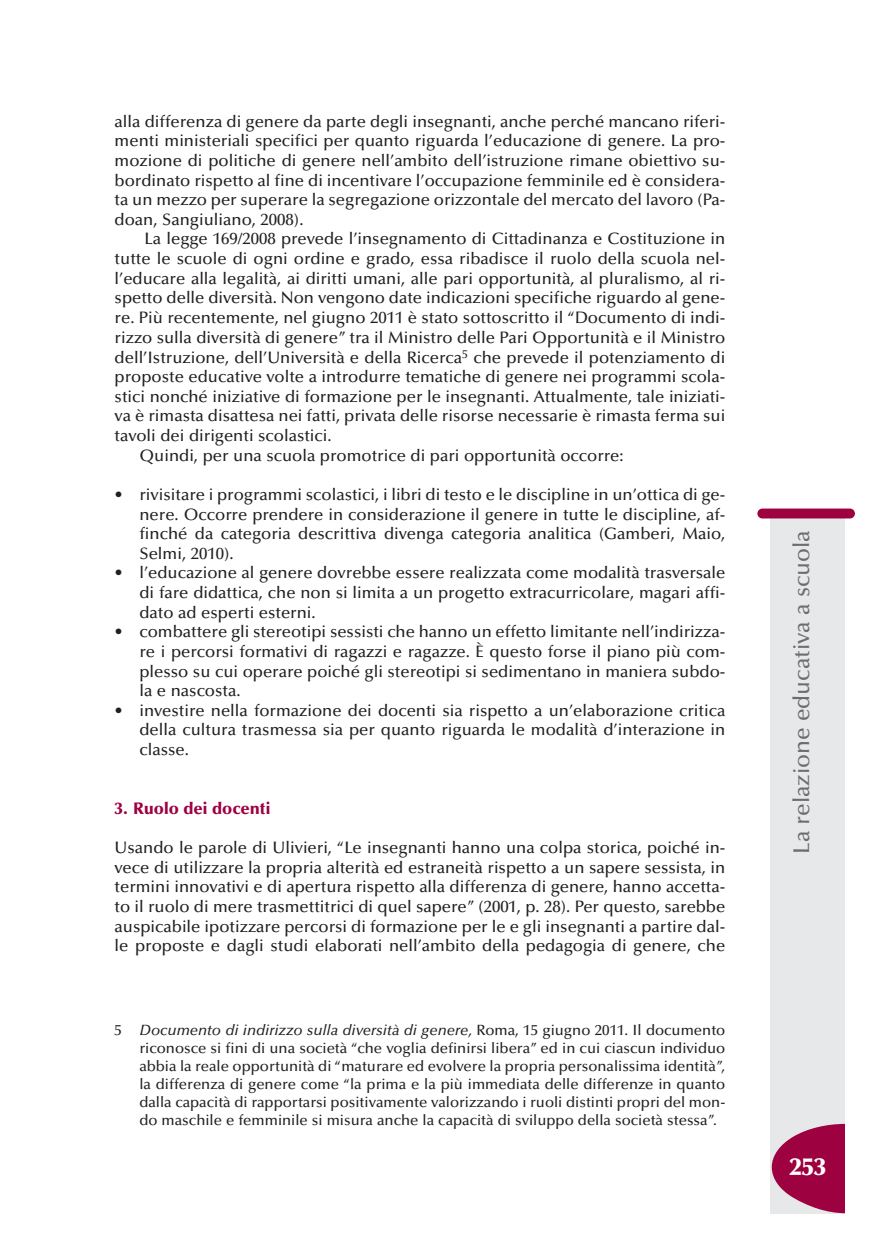
<style>
.page{position:relative;width:869px;height:1241px;background:#fff}
.page>*{position:absolute;margin:0;border:0;box-sizing:border-box;transform-origin:0 0}
.t1{font:900 24.5px "Optima";color:#fff}
.t2{font:500 22.75px "Optima";color:#6c6d70}
.t3{font:500 16.62px/19.6px "Optima";color:#231f20;text-align:justify}
.t4{font:900 16.62px "Optima";color:#9d0140}
.t5{font:500 14.88px/17.8px "Optima";color:#231f20;text-align:justify}
.s1{font-style:italic}
</style>
<div class="page">
<div style="left:770px;top:516px;width:74px;height:697px;background:#e7e8e9"></div>
<div style="left:757px;top:508px;width:97px;height:10px;background:#9d0140;border-radius:5px"></div>
<svg style="left:771px;top:1123px;width:73px;height:89px"></svg>
<p class="t3" style="left:115px;top:113px;width:612px">alla differenza di genere da parte degli insegnanti, anche perché mancano riferi&shy;menti ministeriali specifici per quanto riguarda l’educazione di genere. La pro&shy;mozione di politiche di genere nell’ambito dell’istruzione rimane obiettivo su&shy;bordinato rispetto al fine di incentivare l’occupazione femminile ed è considera&shy;ta un mezzo per superare la segregazione orizzontale del mercato del lavoro (Pa&shy;doan, Sangiuliano, 2008).</p>
<p class="t3" style="left:144px;top:231px;width:582px">La legge 169/2008 prevede l’insegnamento di Cittadinanza e Costituzione in</p>
<p class="t3" style="left:115px;top:250px;width:612px">tutte le scuole di ogni ordine e grado, essa ribadisce il ruolo della scuola nel-</p>
<p class="t3" style="left:115px;top:270px;width:612px">l’educare alla legalità, ai diritti umani, alle pari opportunità, al pluralismo, al ri-</p>
<p class="t3" style="left:115px;top:289px;width:612px">spetto delle diversità. Non vengono date indicazioni specifiche riguardo al gene-</p>
<p class="t3" style="left:115px;top:309px;width:612px">re. Più recentemente, nel giugno 2011 è stato sottoscritto il “Documento di indi-</p>
<p class="t3" style="left:115px;top:329px;width:612px">rizzo sulla diversità di genere” tra il Ministro delle Pari Opportunità e il Ministro</p>
<p class="t3" style="left:115px;top:349px;width:612px">dell’Istruzione, dell’Università e della Ricerca<sup>5</sup> che prevede il potenziamento di</p>
<p class="t3" style="left:115px;top:368px;width:612px">proposte educative volte a introdurre tematiche di genere nei programmi scola-</p>
<p class="t3" style="left:115px;top:388px;width:612px">stici nonché iniziative di formazione per le insegnanti. Attualmente, tale iniziati-</p>
<p class="t3" style="left:115px;top:407px;width:612px">va è rimasta disattesa nei fatti, privata delle risorse necessarie è rimasta ferma sui</p>
<p class="t3" style="left:115px;top:427px;width:218px">tavoli dei dirigenti scolastici.</p>
<p class="t3" style="left:139px;top:447px;width:485px">Quindi, per una scuola promotrice di pari opportunità occorre:</p>
<p class="t3" style="left:139px;top:486px;width:587px;text-indent:-25px">• rivisitare i programmi scolastici, i libri di testo e le discipline in un’ottica di ge&shy;nere. Occorre prendere in considerazione il genere in tutte le discipline, af&shy;finché da categoria descrittiva divenga categoria analitica (Gamberi, Maio, Selmi, 2010).</p>
<p class="t3" style="left:139px;top:564px;width:587px;text-indent:-25px">• l’educazione al genere dovrebbe essere realizzata come modalità trasversale di fare didattica, che non si limita a un progetto extracurricolare, magari affi&shy;dato ad esperti esterni.</p>
<p class="t3" style="left:139px;top:623px;width:587px;text-indent:-25px">• combattere gli stereotipi sessisti che hanno un effetto limitante nell’indirizza&shy;re i percorsi formativi di ragazzi e ragazze. È questo forse il piano più com&shy;plesso su cui operare poiché gli stereotipi si sedimentano in maniera subdo&shy;la e nascosta.</p>
<p class="t3" style="left:139px;top:702px;width:587px;text-indent:-25px">• investire nella formazione dei docenti sia rispetto a un’elaborazione critica della cultura trasmessa sia per quanto riguarda le modalità d’interazione in classe.</p>
<p class="t4" style="left:115px;top:801px;width:157px">3. Ruolo dei docenti</p>
<p class="t3" style="left:114px;top:839px;width:612px">Usando le parole di Ulivieri, “Le insegnanti hanno una colpa storica, poiché in&shy;vece di utilizzare la propria alterità ed estraneità rispetto a un sapere sessista, in termini innovativi e di apertura rispetto alla differenza di genere, hanno accetta&shy;to il ruolo di mere trasmettitrici di quel sapere” (2001, p. 28). Per questo, sarebbe auspicabile ipotizzare percorsi di formazione per le e gli insegnanti a partire dal&shy;le proposte e dagli studi elaborati nell’ambito della pedagogia di genere, che</p>
<p class="t5" style="left:139px;top:1022px;width:587px;text-indent:-25px">5 <span class="s1">Documento di indirizzo sulla diversità di genere,</span> Roma, 15 giugno 2011. Il documento riconosce si fini di una società “che voglia definirsi libera” ed in cui ciascun individuo abbia la reale opportunità di “maturare ed evolvere la propria personalissima identità”, la differenza di genere come “la prima e la più immediata delle differenze in quanto dalla capacità di rapportarsi positivamente valorizzando i ruoli distinti propri del mon&shy;do maschile e femminile si misura anche la capacità di sviluppo della società stessa”.</p>
<h2 class="t2" style="left:792px;top:853px;width:325px;rotate:-90deg">La relazione educativa a scuola</h2>
<h1 class="t1" style="left:789px;top:1156px;width:38px">253</h1>
</div>
